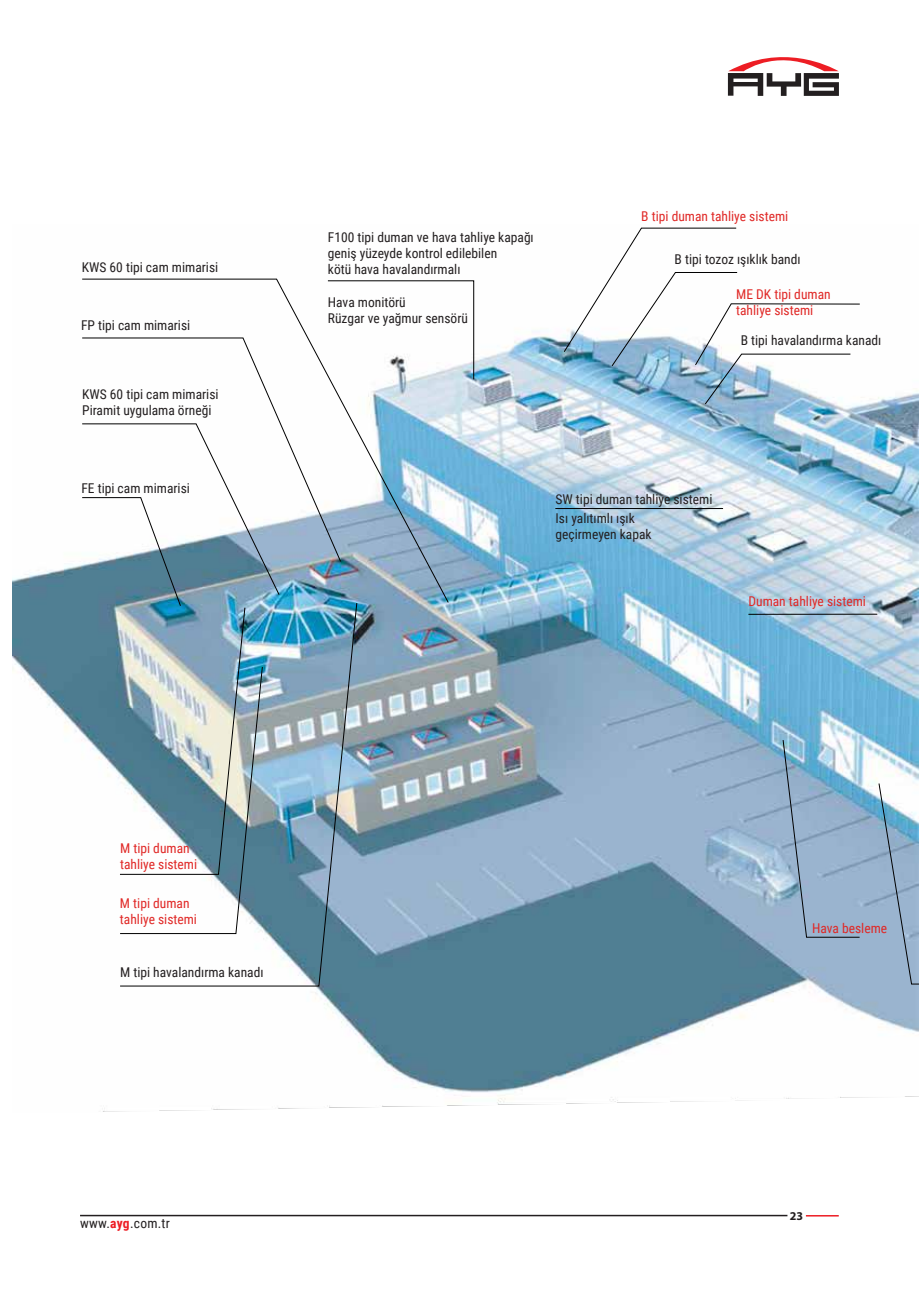
<style>
.page{position:relative;width:919px;height:1289px;background:#fff}
.page>*{position:absolute;margin:0;border:0;box-sizing:border-box;transform-origin:0 0}
.t1{font:13.5px/16.2px "Roboto Condensed";color:#231f20}
.t2{font:13.5px/16.2px "Roboto Condensed";color:#e02826}
.t3{font:700 12px "Myriad Pro";color:#231f20}
.s1{font-weight:700;color:#ed1d24}
</style>
<div class="page">
<svg style="left:727px;top:57px;width:111px;height:39px"></svg>
<hr style="left:80px;top:1214px;width:707px;height:2px;background:#231f20">
<hr style="left:805px;top:1214px;width:33px;height:2px;background:#ed1d24">
<img style="left:13px;top:280px;width:905px;height:832px">
<svg style="left:878px;top:782px;width:40px;height:202px;background:#9bb6ce"></svg>
<svg style="left:449px;top:280px;width:25px;height:100px"></svg>
<svg style="left:82px;top:278px;width:367px;height:325px"></svg>
<svg style="left:782px;top:739px;width:78px;height:198px;background:#95b3cd"></svg>
<hr style="left:748px;top:614px;width:129px;height:1px;background:#000">
<hr style="left:555px;top:508px;width:168px;height:1px;background:#000">
<svg style="left:563px;top:227px;width:297px;height:178px"></svg>
<img style="left:119px;top:602px;width:238px;height:384px">
<img style="left:82px;top:423px;width:198px;height:511px">
<p class="t1" style="left:82px;top:259px;width:138px">KWS 60 tipi cam mimarisi</p>
<p class="t1" style="left:81px;top:316px;width:111px">FP tipi cam mimarisi</p>
<p class="t1" style="left:82px;top:385px;width:138px">KWS 60 tipi cam mimarisi<br>Piramit uygulama örneği</p>
<p class="t1" style="left:81px;top:479px;width:110px">FE tipi cam mimarisi</p>
<p class="t1" style="left:328px;top:228px;width:207px">F100 tipi duman ve hava tahliye kapağı geniş yüzeyde kontrol edilebilen<br>kötü hava havalandırmalı</p>
<p class="t1" style="left:328px;top:293px;width:142px">Hava monitörü<br>Rüzgar ve yağmur sensörü</p>
<p class="t2" style="left:641px;top:208px;width:148px">B tipi duman tahliye sistemi</p>
<p class="t1" style="left:674px;top:251px;width:127px">B tipi tozoz ışıklık bandı</p>
<p class="t2" style="left:736px;top:286px;width:96px">ME DK tipi duman tahliye sistemi</p>
<p class="t1" style="left:740px;top:332px;width:142px">B tipi havalandırma kanadı</p>
<p class="t1" style="left:555px;top:489px;width:158px;line-height:19.2px">SW tipi duman tahliye sistemi<br>Isı yalıtımlı ışık</p>
<p class="t1" style="left:555px;top:526px;width:98px">geçirmeyen kapak</p>
<p class="t2" style="left:748px;top:593px;width:119px">Duman tahliye sistemi</p>
<p class="t2" style="left:120px;top:839px;width:79px">M tipi duman tahliye sistemi</p>
<p class="t2" style="left:120px;top:894px;width:79px">M tipi duman tahliye sistemi</p>
<p class="t1" style="left:120px;top:963px;width:145px">M tipi havalandırma kanadı</p>
<p class="t1" style="left:80px;top:1214px;width:91px">www.<span class="s1">ayg</span>.com.tr</p>
<p class="t2" style="left:812px;top:919px;width:76px">Hava besleme</p>
<p class="t3" style="left:789px;top:1207px;width:15px">23</p>
</div>
